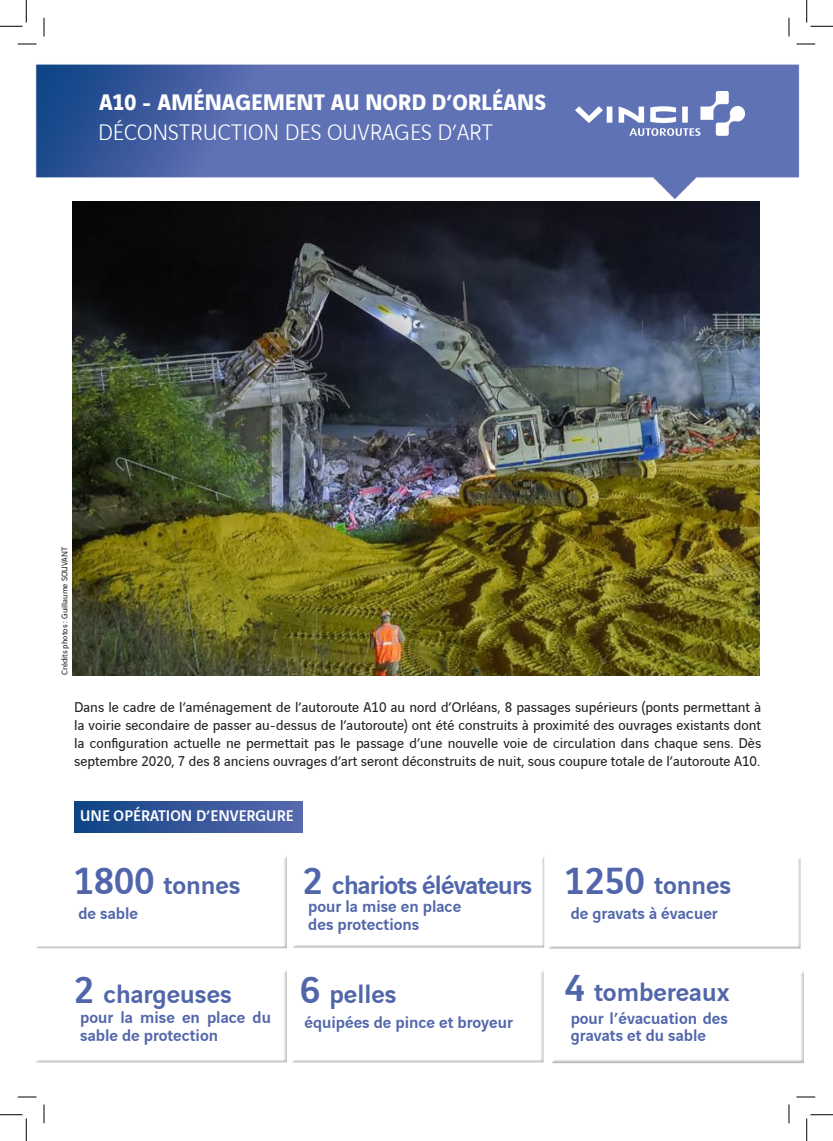
<style>
.page{position:relative;width:833px;height:1141px;background:#fff}
.page>*{position:absolute;margin:0;border:0;box-sizing:border-box;transform-origin:0 0}
.t1{font:500 27.5px "Vinci Sans";color:#5166aa}
.t2{font:500 27.5px "Vinci Sans";letter-spacing:-.03em;color:#5166aa}
.t3{font:700 23.75px "Vinci Sans";color:#fff}
.t4{font:300 23.75px "Vinci Sans";color:#fff}
.t5{font:500 17.5px/17.5px "Vinci Sans";color:#5166aa}
.t6{font:500 16.25px "Vinci Sans";color:#fff}
.t7{font:15px/18px "Vinci Sans";color:#231f20;text-align:justify}
.t8{font:8.75px "Vinci Sans";color:#231f20}
.s1{font-size:40px}
</style>
<div class="page">
<img style="left:35px;top:64px;width:765px;height:135px">
<img style="left:72px;top:202px;width:686px;height:473px">
<img style="left:74px;top:801px;width:229px;height:31px">
<img style="left:575px;top:92px;width:168px;height:44px">
<svg style="left:18px;top:43px;width:18px;height:2px"></svg>
<svg style="left:796px;top:43px;width:18px;height:2px"></svg>
<svg style="left:18px;top:1096px;width:18px;height:1px"></svg>
<svg style="left:796px;top:1096px;width:18px;height:1px"></svg>
<svg style="left:43px;top:18px;width:2px;height:18px"></svg>
<svg style="left:43px;top:1104px;width:2px;height:19px"></svg>
<svg style="left:788px;top:18px;width:1px;height:18px"></svg>
<svg style="left:788px;top:1104px;width:1px;height:19px"></svg>
<svg style="left:0;top:0;width:27px;height:27px"></svg>
<svg style="left:0;top:1114px;width:27px;height:26px"></svg>
<svg style="left:806px;top:0;width:26px;height:27px"></svg>
<svg style="left:806px;top:1114px;width:26px;height:26px"></svg>
<p class="t3" style="left:99px;top:83px;width:448px">A10 - AMÉNAGEMENT AU NORD D’ORLÉANS</p>
<p class="t4" style="left:98px;top:115px;width:396px">DÉCONSTRUCTION DES OUVRAGES D’ART</p>
<p class="t8" style="left:58px;top:675px;width:130px;rotate:-90deg">Crédits photos : Guillaume SOUVANT</p>
<p class="t7" style="left:74px;top:696px;width:688px">Dans le cadre de l’aménagement de l’autoroute A10 au nord d’Orléans, 8 passages supérieurs (ponts permettant à la voirie secondaire de passer au-dessus de l’autoroute) ont été construits à proximité des ouvrages existants dont la configuration actuelle ne permettait pas le passage d’une nouvelle voie de circulation dans chaque sens. Dès septembre 2020, 7 des 8 anciens ouvrages d’art seront déconstruits de nuit, sous coupure totale de l’autoroute A10.</p>
<p class="t6" style="left:80px;top:802px;width:215px">UNE OPÉRATION D’ENVERGURE</p>
<p class="t1" style="left:74px;top:863px;width:168px"><span class="s1">1800</span> tonnes</p>
<p class="t5" style="left:78px;top:902px;width:61px">de sable</p>
<p class="t1" style="left:74px;top:972px;width:159px"><span class="s1">2</span> chargeuses</p>
<p class="t5" style="left:80px;top:1006px;width:192px">pour la mise en place du sable de protection</p>
<p class="t2" style="left:303px;top:864px;width:231px"><span class="s1">2</span> chariots élévateurs</p>
<p class="t5" style="left:308px;top:896px;width:154px">pour la mise en place</p>
<p class="t5" style="left:308px;top:913px;width:112px">des protections</p>
<p class="t1" style="left:300px;top:972px;width:98px"><span class="s1">6</span> pelles</p>
<p class="t5" style="left:304px;top:1012px;width:210px">équipées de pince et broyeur</p>
<p class="t1" style="left:564px;top:864px;width:168px"><span class="s1">1250</span> tonnes</p>
<p class="t5" style="left:570px;top:903px;width:149px">de gravats à évacuer</p>
<p class="t1" style="left:564px;top:970px;width:166px"><span class="s1">4</span> tombereaux</p>
<p class="t5" style="left:570px;top:1007px;width:159px">pour l’évacuation des gravats et du sable</p>
</div>
